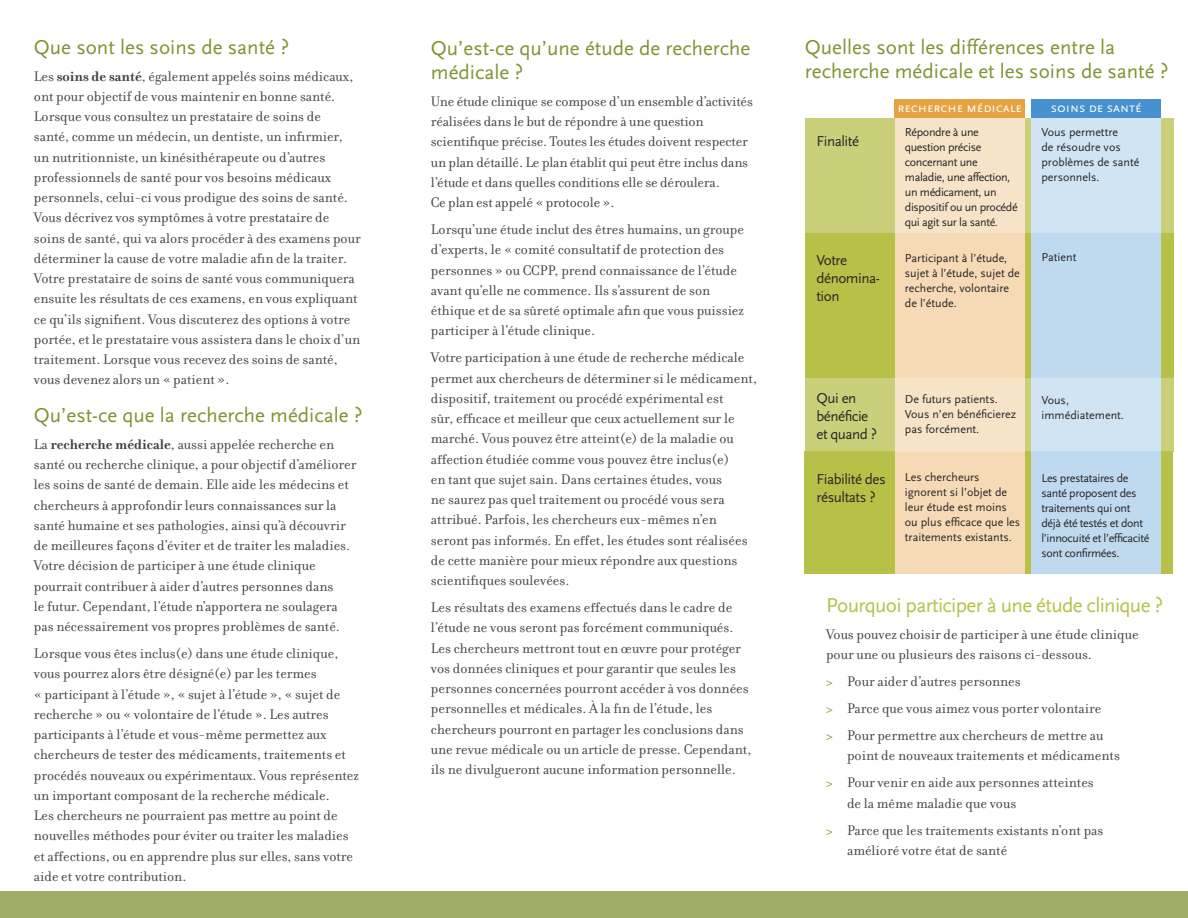
<style>
.page{position:relative;width:1188px;height:918px;background:#fff}
.page>*{position:absolute;margin:0;border:0;box-sizing:border-box;transform-origin:0 0}
.t1{font:21px/24px "Scala Sans";color:#7e9534}
.t2{font:21px "Scala Sans";letter-spacing:-.03em;color:#b8c147}
.t3{font:15px/20.2px "Filosofia";color:#414042}
.t4{font:15px/18px "Scala Sans";letter-spacing:-.03em;color:#292829}
.t5{font:13.5px "Scala Sans Caps";color:#fff}
.t6{font:12px/15px "Scala Sans";color:#292829}
.t7{font:12px/15px "Scala Sans";letter-spacing:-.03em;color:#292829}
.s1{font-weight:700}
.s2{font-family:"Scala Sans";font-size:12px;color:#7e9534}
</style>
<div class="page">
<div style="left:805px;top:118px;width:369px;height:115px;background:#cacf7a"></div>
<div style="left:805px;top:233px;width:369px;height:145px;background:#b8c147"></div>
<div style="left:805px;top:378px;width:369px;height:73px;background:#cacf7a"></div>
<div style="left:805px;top:451px;width:368px;height:122px;background:#b8c147"></div>
<div style="left:895px;top:118px;width:130px;height:115px;background:#f7e3c8"></div>
<div style="left:895px;top:233px;width:130px;height:145px;background:#f5dab5"></div>
<div style="left:895px;top:378px;width:130px;height:73px;background:#f7e3c8"></div>
<div style="left:895px;top:452px;width:130px;height:121px;background:#f5dab5"></div>
<div style="left:1032px;top:118px;width:129px;height:115px;background:#d1e4f3"></div>
<div style="left:1032px;top:233px;width:129px;height:145px;background:#bfd9ee"></div>
<div style="left:1032px;top:378px;width:129px;height:73px;background:#d1e4f3"></div>
<div style="left:1032px;top:451px;width:129px;height:122px;background:#bfd9ee"></div>
<div style="left:0;top:891px;width:1188px;height:27px;background:#9fad66"></div>
<div style="left:1032px;top:99px;width:129px;height:19px;background:#4791cf"></div>
<div style="left:895px;top:99px;width:130px;height:19px;background:#e6a341"></div>
<h1 class="t1" style="left:34px;top:35px;width:257px">Que sont les soins de santé ?</h1>
<p class="t3" style="left:34px;top:66px;width:328px">Les <span class="s1">soins de santé</span>, également appelés soins médicaux, ont pour objectif de vous maintenir en bonne santé.<br>Lorsque vous consultez un prestataire de soins de<br>santé, comme un médecin, un dentiste, un infirmier, un nutritionniste, un kinésithérapeute ou d’autres professionnels de santé pour vos besoins médicaux personnels, celui-ci vous prodigue des soins de santé.<br>Vous décrivez vos symptômes à votre prestataire de soins de santé, qui va alors procéder à des examens pour déterminer la cause de votre maladie afin de la traiter.<br>Votre prestataire de soins de santé vous communiquera ensuite les résultats de ces examens, en vous expliquant ce qu’ils signifient. Vous discuterez des options à votre portée, et le prestataire vous assistera dans le choix d’un traitement. Lorsque vous recevez des soins de santé, vous devenez alors un « patient ».</p>
<h1 class="t1" style="left:34px;top:403px;width:330px">Qu’est-ce que la recherche médicale ?</h1>
<p class="t3" style="left:34px;top:434px;width:324px">La <span class="s1">recherche médicale</span>, aussi appelée recherche en santé ou recherche clinique, a pour objectif d’améliorer les soins de santé de demain. Elle aide les médecins et chercheurs à approfondir leurs connaissances sur la santé humaine et ses pathologies, ainsi qu’à découvrir de meilleures façons d’éviter et de traiter les maladies.<br>Votre décision de participer à une étude clinique pourrait contribuer à aider d’autres personnes dans<br>le futur. Cependant, l’étude n’apportera ne soulagera pas nécessairement vos propres problèmes de santé.</p>
<p class="t3" style="left:34px;top:644px;width:326px">Lorsque vous êtes inclus(e) dans une étude clinique, vous pourrez alors être désigné(e) par les termes<br>« participant à l’étude », « sujet à l’étude », « sujet de recherche » ou « volontaire de l’étude ». Les autres participants à l’étude et vous-même permettez aux chercheurs de tester des médicaments, traitements et procédés nouveaux ou expérimentaux. Vous représentez un important composant de la recherche médicale.<br>Les chercheurs ne pourraient pas mettre au point de nouvelles méthodes pour éviter ou traiter les maladies et affections, ou en apprendre plus sur elles, sans votre aide et votre contribution.</p>
<h1 class="t1" style="left:431px;top:36px;width:321px">Qu’est-ce qu’une étude de recherche médicale ?</h1>
<p class="t3" style="left:431px;top:91px;width:324px">Une étude clinique se compose d’un ensemble d’activités réalisées dans le but de répondre à une question scientifique précise. Toutes les études doivent respecter un plan détaillé. Le plan établit qui peut être inclus dans l’étude et dans quelles conditions elle se déroulera.<br>Ce plan est appelé « protocole ».</p>
<p class="t3" style="left:431px;top:220px;width:315px">Lorsqu’une étude inclut des êtres humains, un groupe d’experts, le « comité consultatif de protection des personnes » ou CCPP, prend connaissance de l’étude avant qu’elle ne commence. Ils s’assurent de son éthique et de sa sûreté optimale afin que vous puissiez participer à l’étude clinique.</p>
<p class="t3" style="left:431px;top:348px;width:328px">Votre participation à une étude de recherche médicale permet aux chercheurs de déterminer si le médicament, dispositif, traitement ou procédé expérimental est<br>sûr, efficace et meilleur que ceux actuellement sur le marché. Vous pouvez être atteint(e) de la maladie ou affection étudiée comme vous pouvez être inclus(e)<br>en tant que sujet sain. Dans certaines études, vous<br>ne saurez pas quel traitement ou procédé vous sera attribué. Parfois, les chercheurs eux-mêmes n’en seront pas informés. En effet, les études sont réalisées de cette manière pour mieux répondre aux questions scientifiques soulevées.</p>
<p class="t3" style="left:431px;top:598px;width:322px">Les résultats des examens effectués dans le cadre de l’étude ne vous seront pas forcément communiqués.<br>Les chercheurs mettront tout en œuvre pour protéger vos données cliniques et pour garantir que seules les personnes concernées pourront accéder à vos données personnelles et médicales. À la fin de l’étude, les chercheurs pourront en partager les conclusions dans une revue médicale ou un article de presse. Cependant, ils ne divulgueront aucune information personnelle.</p>
<h1 class="t1" style="left:805px;top:36px;width:365px">Quelles sont les différences entre la recherche médicale et les soins de santé ?</h1>
<p class="t4" style="left:816px;top:133px;width:44px">Finalité</p>
<p class="t4" style="left:816px;top:252px;width:65px">Votre dénomina&shy;tion</p>
<p class="t5" style="left:898px;top:100px;width:126px">recherche médicale</p>
<p class="t7" style="left:905px;top:125px;width:114px">Répondre à une question précise concernant une maladie, une affection, un médicament, un dispositif ou un procédé qui agit sur la santé.</p>
<p class="t6" style="left:905px;top:250px;width:116px">Participant à l’étude, sujet à l’étude, sujet de recherche, volontaire de l’étude.</p>
<p class="t5" style="left:1051px;top:100px;width:92px">soins de santé</p>
<p class="t6" style="left:1041px;top:125px;width:99px">Vous permettre<br>de résoudre vos problèmes de santé personnels.</p>
<p class="t6" style="left:1041px;top:250px;width:36px">Patient</p>
<p class="t4" style="left:816px;top:390px;width:62px">Qui en bénéficie et quand ?</p>
<p class="t4" style="left:816px;top:471px;width:71px">Fiabilité des résultats ?</p>
<p class="t6" style="left:905px;top:391px;width:113px">De futurs patients.<br>Vous n’en bénéficierez pas forcément.</p>
<p class="t6" style="left:905px;top:470px;width:117px">Les chercheurs ignorent si l’objet de leur étude est moins ou plus efficace que les traitements existants.</p>
<p class="t6" style="left:1041px;top:393px;width:84px">Vous, immédiatement.</p>
<p class="t7" style="left:1041px;top:470px;width:110px">Les prestataires de santé proposent des traitements qui ont déjà été testés et dont l’innocuité et l’efficacité sont confirmées.</p>
<h1 class="t2" style="left:826px;top:594px;width:339px">Pourquoi participer à une étude clinique ?</h1>
<p class="t3" style="left:826px;top:624px;width:314px">Vous pouvez choisir de participer à une étude clinique pour une ou plusieurs des raisons ci-dessous.</p>
<p class="t3" style="left:826px;top:668px;width:279px;line-height:27px"><span class="s2">&gt;</span> Pour aider d’autres personnes<br><span class="s2">&gt;</span> Parce que vous aimez vous porter volontaire <span class="s2">&gt;</span> Pour permettre aux chercheurs de mettre au</p>
<p class="t3" style="left:826px;top:742px;width:295px;line-height:27px;text-indent:21px">point de nouveaux traitements et médicaments <span class="s2">&gt;</span> Pour venir en aide aux personnes atteintes</p>
<p class="t3" style="left:826px;top:790px;width:279px;line-height:27px;text-indent:21px">de la même maladie que vous<br><span class="s2">&gt;</span> Parce que les traitements existants n’ont pas</p>
<p class="t3" style="left:847px;top:840px;width:162px">amélioré votre état de santé</p>
</div>
